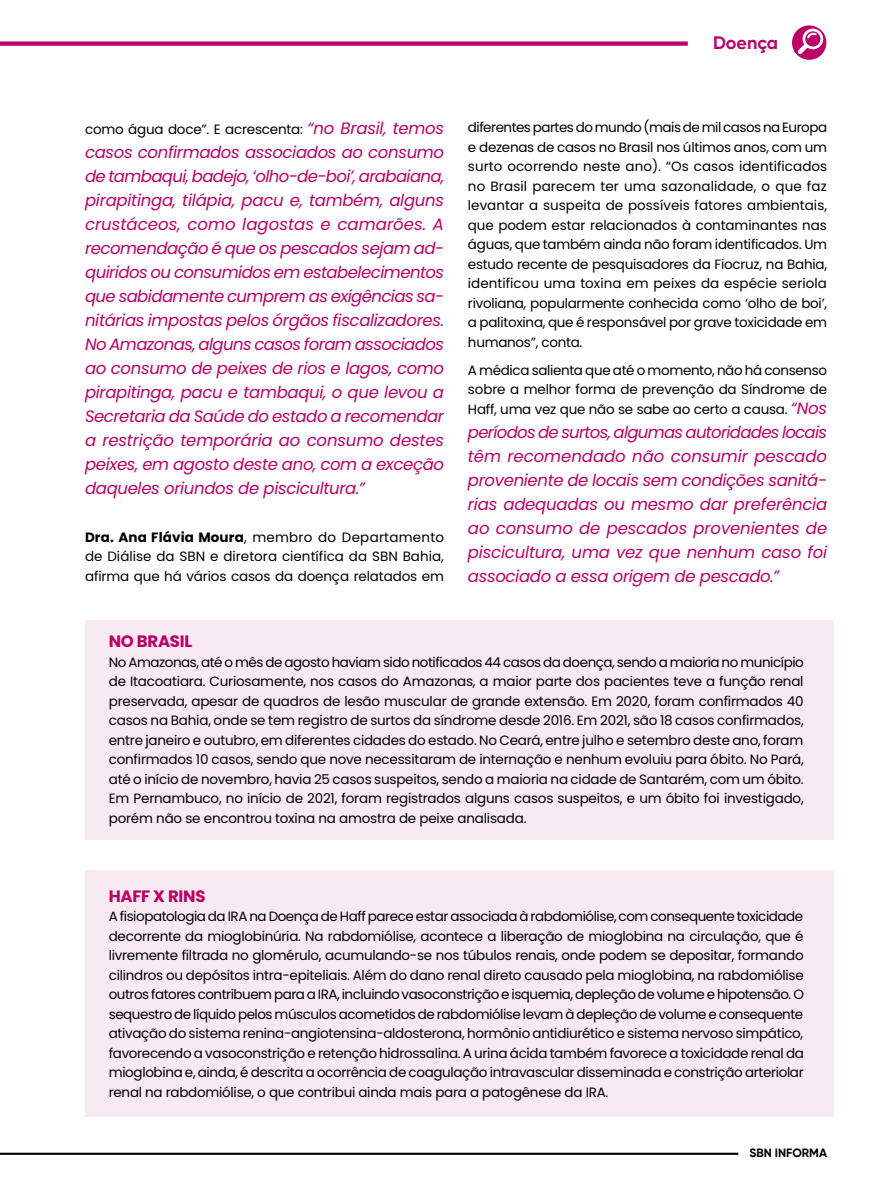
<style>
.page{position:relative;width:893px;height:1191px;background:#fff}
.page>*{position:absolute;margin:0;border:0;box-sizing:border-box;transform-origin:0 0}
.t1{font:700 18px "Gilroy";color:#bc0068}
.t2{font:italic 16.5px/24px "Poppins";letter-spacing:-.02em;color:#bc0068;text-align:justify}
.t3{font:700 16.5px "Poppins";letter-spacing:-.015em;color:#bc0068}
.t4{font:13.5px/19.5px "Poppins";letter-spacing:-.015em;color:#000;text-align:justify}
.t5{font:700 12px "Gilroy";color:#000}
.s1{font-style:italic;font-size:16.5px;color:#bc0068}
.s2{font-weight:700}
</style>
<div class="page">
<div style="left:792px;top:25px;width:34px;height:35px;background:#bc0068;border-radius:50%"></div>
<svg style="left:798px;top:28px;width:25px;height:26px"></svg>
<div style="left:0;top:41px;width:688px;height:5px;background:#bc0068"></div>
<hr style="left:0;top:1152px;width:738px;height:2px;background:#000">
<div style="left:85px;top:620px;width:748px;height:220px;background:#f8eaf2"></div>
<div style="left:85px;top:870px;width:748px;height:246px;background:#f8eaf2"></div>
<h1 class="t1" style="left:713px;top:31px;width:67px">Doença</h1>
<p class="t4" style="left:85px;top:120px;width:361px">como água doce”. E acrescenta: <span class="s1">“no Brasil, temos</span></p>
<p class="t2" style="left:85px;top:140px;width:361px">casos confirmados associados ao consumo de tambaqui, badejo, ‘olho-de-boi’, arabaiana, pirapitinga, tilápia, pacu e, também, alguns crustáceos, como lagostas e camarões. A recomendação é que os pescados sejam ad&shy;quiridos ou consumidos em estabelecimentos que sabidamente cumprem as exigências sa&shy;nitárias impostas pelos órgãos fiscalizadores.<br>No Amazonas, alguns casos foram associados ao consumo de peixes de rios e lagos, como pirapitinga, pacu e tambaqui, o que levou a Secretaria da Saúde do estado a recomendar a restrição temporária ao consumo destes peixes, em agosto deste ano, com a exceção daqueles oriundos de piscicultura.”</p>
<p class="t4" style="left:85px;top:527px;width:361px"><span class="s2">Dra. Ana Flávia Moura</span>, membro do Departamento de Diálise da SBN e diretora científica da SBN Bahia, afirma que há vários casos da doença relatados em</p>
<p class="t4" style="left:468px;top:118px;width:361px">diferentes partes do mundo (mais de mil casos na Europa e dezenas de casos no Brasil nos últimos anos, com um surto ocorrendo neste ano). “Os casos identificados no Brasil parecem ter uma sazonalidade, o que faz levantar a suspeita de possíveis fatores ambientais, que podem estar relacionados à contaminantes nas águas, que também ainda não foram identificados. Um estudo recente de pesquisadores da Fiocruz, na Bahia, identificou uma toxina em peixes da espécie seriola rivoliana, popularmente conhecida como ‘olho de boi’, a palitoxina, que é responsável por grave toxicidade em humanos”, conta.</p>
<p class="t4" style="left:468px;top:360px;width:361px">A médica salienta que até o momento, não há consenso sobre a melhor forma de prevenção da Síndrome de Haff, uma vez que não se sabe ao certo a causa. <span class="s1">“Nos</span></p>
<p class="t2" style="left:468px;top:420px;width:361px">períodos de surtos, algumas autoridades locais têm recomendado não consumir pescado proveniente de locais sem condições sanitá&shy;rias adequadas ou mesmo dar preferência ao consumo de pescados provenientes de piscicultura, uma vez que nenhum caso foi associado a essa origem de pescado.”</p>
<p class="t3" style="left:109px;top:631px;width:85px">NO BRASIL</p>
<p class="t4" style="left:109px;top:652px;width:697px">No Amazonas, até o mês de agosto haviam sido notificados 44 casos da doença, sendo a maioria no município de Itacoatiara. Curiosamente, nos casos do Amazonas, a maior parte dos pacientes teve a função renal preservada, apesar de quadros de lesão muscular de grande extensão. Em 2020, foram confirmados 40 casos na Bahia, onde se tem registro de surtos da síndrome desde 2016. Em 2021, são 18 casos confirmados, entre janeiro e outubro, em diferentes cidades do estado. No Ceará, entre julho e setembro deste ano, foram confirmados 10 casos, sendo que nove necessitaram de internação e nenhum evoluiu para óbito. No Pará, até o início de novembro, havia 25 casos suspeitos, sendo a maioria na cidade de Santarém, com um óbito.<br>Em Pernambuco, no início de 2021, foram registrados alguns casos suspeitos, e um óbito foi investigado, porém não se encontrou toxina na amostra de peixe analisada.</p>
<p class="t3" style="left:109px;top:886px;width:98px">HAFF X RINS</p>
<p class="t4" style="left:109px;top:906px;width:697px">A fisiopatologia da IRA na Doença de Haff parece estar associada à rabdomiólise, com consequente toxicidade decorrente da mioglobinúria. Na rabdomiólise, acontece a liberação de mioglobina na circulação, que é livremente filtrada no glomérulo, acumulando-se nos túbulos renais, onde podem se depositar, formando cilindros ou depósitos intra-epiteliais. Além do dano renal direto causado pela mioglobina, na rabdomiólise outros fatores contribuem para a IRA, incluindo vasoconstrição e isquemia, depleção de volume e hipotensão. O sequestro de líquido pelos músculos acometidos de rabdomiólise levam à depleção de volume e consequente ativação do sistema renina-angiotensina-aldosterona, hormônio antidiurético e sistema nervoso simpático, favorecendo a vasoconstrição e retenção hidrossalina. A urina ácida também favorece a toxicidade renal da mioglobina e, ainda, é descrita a ocorrência de coagulação intravascular disseminada e constrição arteriolar renal na rabdomiólise, o que contribui ainda mais para a patogênese da IRA.</p>
<p class="t5" style="left:750px;top:1145px;width:79px">SBN INFORMA</p>
</div>
